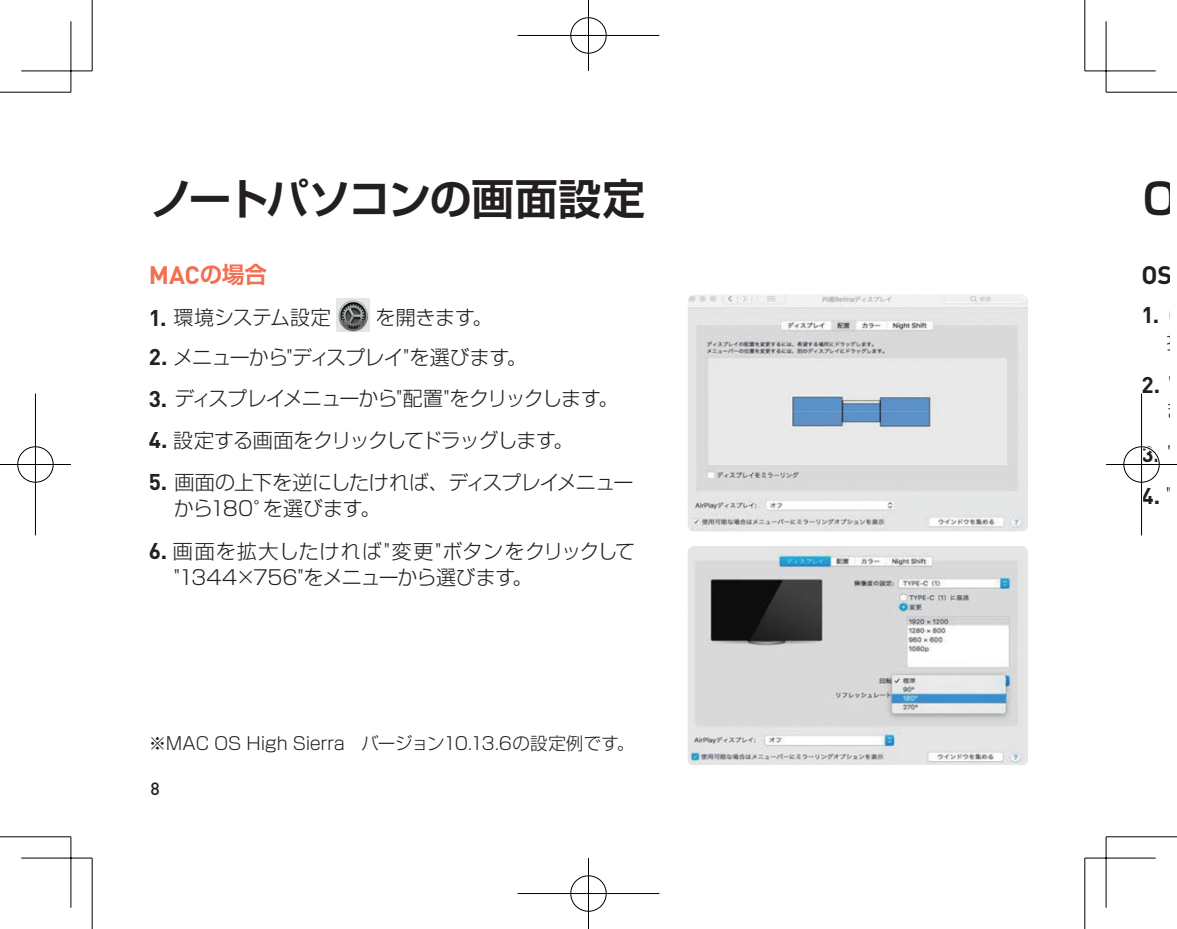
<style>
.page{position:relative;width:1177px;height:929px;background:#fff}
.page>*{position:absolute;margin:0;border:0;box-sizing:border-box;transform-origin:0 0}
.t1{font:700 42.5px "Shin Go Pro De";letter-spacing:-.035em;color:#231f20}
.t2{font:700 25px "DIN";color:#f36f51}
.t3{font:700 25px "DIN";color:#231f20}
.t4{font:700 22.5px "DIN";color:#231f20}
.t5{font:300 20px/26.2px "Shin Go Pro";letter-spacing:-.03em;color:#231f20}
.t6{font:300 20px/26.2px "Shin Go Pro";letter-spacing:-.01em;color:#231f20}
.t7{font:300 20px "Shin Go Pro";letter-spacing:-.055em;color:#231f20}
.t8{font:300 20px "Shin Go Pro";letter-spacing:-.05em;color:#231f20}
.t9{font:300 20px "Shin Go Pro";letter-spacing:-.005em;color:#231f20}
.t10{font:300 17.5px "Shin Go Pro";letter-spacing:-.005em;color:#231f20}
.t11{font:500 17.5px "DIN";color:#231f20}
.s1{font-family:"Shin Go Pro De";font-size:22.5px}
.s2{font-family:"DIN";font-weight:700;font-size:22.5px}
.s3{font-family:"Shin Go Pro";font-weight:300;font-size:20px}
</style>
<div class="page">
<img style="left:336px;top:298px;width:34px;height:33px">
<img style="left:688px;top:294px;width:340px;height:237px">
<img style="left:688px;top:546px;width:340px;height:218px">
<hr style="left:0;top:92px;width:71px;height:1px;background:#000">
<hr style="left:1106px;top:92px;width:70px;height:1px;background:#000">
<hr style="left:0;top:836px;width:71px;height:1px;background:#000">
<hr style="left:1106px;top:836px;width:70px;height:1px;background:#000">
<hr style="left:92px;top:0;width:1px;height:71px;background:#000">
<hr style="left:92px;top:857px;width:1px;height:71px;background:#000">
<hr style="left:1084px;top:0;width:1px;height:71px;background:#000">
<hr style="left:1084px;top:857px;width:1px;height:71px;background:#000">
<hr style="left:21px;top:70px;width:71px;height:1px;background:#000">
<hr style="left:1084px;top:70px;width:71px;height:1px;background:#000">
<hr style="left:21px;top:857px;width:71px;height:1px;background:#000">
<hr style="left:1084px;top:857px;width:71px;height:1px;background:#000">
<hr style="left:70px;top:21px;width:1px;height:71px;background:#000">
<hr style="left:70px;top:836px;width:1px;height:71px;background:#000">
<hr style="left:1105px;top:21px;width:1px;height:71px;background:#000">
<hr style="left:1105px;top:836px;width:1px;height:71px;background:#000">
<div style="left:569px;top:16px;width:38px;height:39px;border:3px solid #fff;border-radius:50%"></div>
<hr style="left:517px;top:34px;width:142px;height:3px;background:#fff">
<hr style="left:587px;top:0;width:3px;height:71px;background:#fff">
<div style="left:570px;top:17px;width:36px;height:36px;border:1px solid #000;border-radius:50%"></div>
<hr style="left:517px;top:35px;width:142px;height:1px;background:#000">
<hr style="left:588px;top:0;width:1px;height:71px;background:#000">
<div style="left:569px;top:874px;width:38px;height:38px;border:3px solid #fff;border-radius:50%"></div>
<hr style="left:517px;top:891px;width:142px;height:3px;background:#fff">
<hr style="left:587px;top:857px;width:3px;height:71px;background:#fff">
<div style="left:570px;top:875px;width:36px;height:36px;border:1px solid #000;border-radius:50%"></div>
<hr style="left:517px;top:892px;width:142px;height:1px;background:#000">
<hr style="left:588px;top:857px;width:1px;height:71px;background:#000">
<div style="left:16px;top:445px;width:39px;height:38px;border:3px solid #fff;border-radius:50%"></div>
<hr style="left:0;top:463px;width:71px;height:3px;background:#fff">
<hr style="left:34px;top:393px;width:3px;height:142px;background:#fff">
<div style="left:17px;top:446px;width:36px;height:36px;border:1px solid #000;border-radius:50%"></div>
<hr style="left:0;top:464px;width:71px;height:1px;background:#000">
<hr style="left:35px;top:393px;width:1px;height:142px;background:#000">
<div style="left:1122px;top:445px;width:38px;height:38px;border:3px solid #fff;border-radius:50%"></div>
<hr style="left:1106px;top:463px;width:70px;height:3px;background:#fff">
<hr style="left:1139px;top:393px;width:4px;height:142px;background:#fff">
<div style="left:1123px;top:446px;width:36px;height:36px;border:1px solid #000;border-radius:50%"></div>
<hr style="left:1106px;top:464px;width:70px;height:1px;background:#000">
<hr style="left:1141px;top:393px;width:1px;height:142px;background:#000">
<h1 class="t1" style="left:150px;top:164px;width:496px">ノートパソコンの画面設定</h1>
<h1 class="t1" style="left:1142px;top:164px;width:36px">O</h1>
<p class="t2" style="left:149px;top:258px;width:120px">MAC<span class="s1">の場合</span></p>
<p class="t9" style="left:149px;top:301px;width:183px"><span class="s2">1.</span> 環境システム設定</p>
<p class="t5" style="left:375px;top:302px;width:118px">を開きます。</p>
<p class="t5" style="left:149px;top:341px;width:379px"><span class="s2">2.</span> メニューから"ディスプレイ"を選びます。</p>
<p class="t7" style="left:149px;top:382px;width:471px"><span class="s2">3.</span> ディスプレイメニューから"配置"をクリックします。</p>
<p class="t8" style="left:149px;top:424px;width:426px"><span class="s2">4.</span> 設定する画面をクリックしてドラッグします。</p>
<p class="t5" style="left:174px;top:466px;width:461px;text-indent:-25px"><span class="s2">5.</span> 画面の上下を逆にしたければ、ディスプレイメニューから180°を選びます。</p>
<p class="t6" style="left:174px;top:535px;width:463px;text-indent:-25px"><span class="s2">6.</span> 画面を拡大したければ"変更"ボタンをクリックして"1344×756"をメニューから選びます。</p>
<p class="t10" style="left:149px;top:728px;width:487px">※MAC OS High Sierra　バージョン10.13.6の設定例です。</p>
<p class="t11" style="left:151px;top:777px;width:11px">8</p>
<p class="t3" style="left:1141px;top:258px;width:32px">OS</p>
<p class="t4" style="left:1141px;top:300px;width:45px">1. <span class="s3">O</span></p>
<p class="t5" style="left:1166px;top:326px;width:21px">押</p>
<p class="t4" style="left:1141px;top:369px;width:34px">2. <span class="s3">"</span></p>
<p class="t5" style="left:1166px;top:395px;width:21px">ま</p>
<p class="t4" style="left:1141px;top:439px;width:33px">3. <span class="s3">"</span></p>
<p class="t4" style="left:1141px;top:480px;width:32px">4. <span class="s3">"</span></p>
</div>
